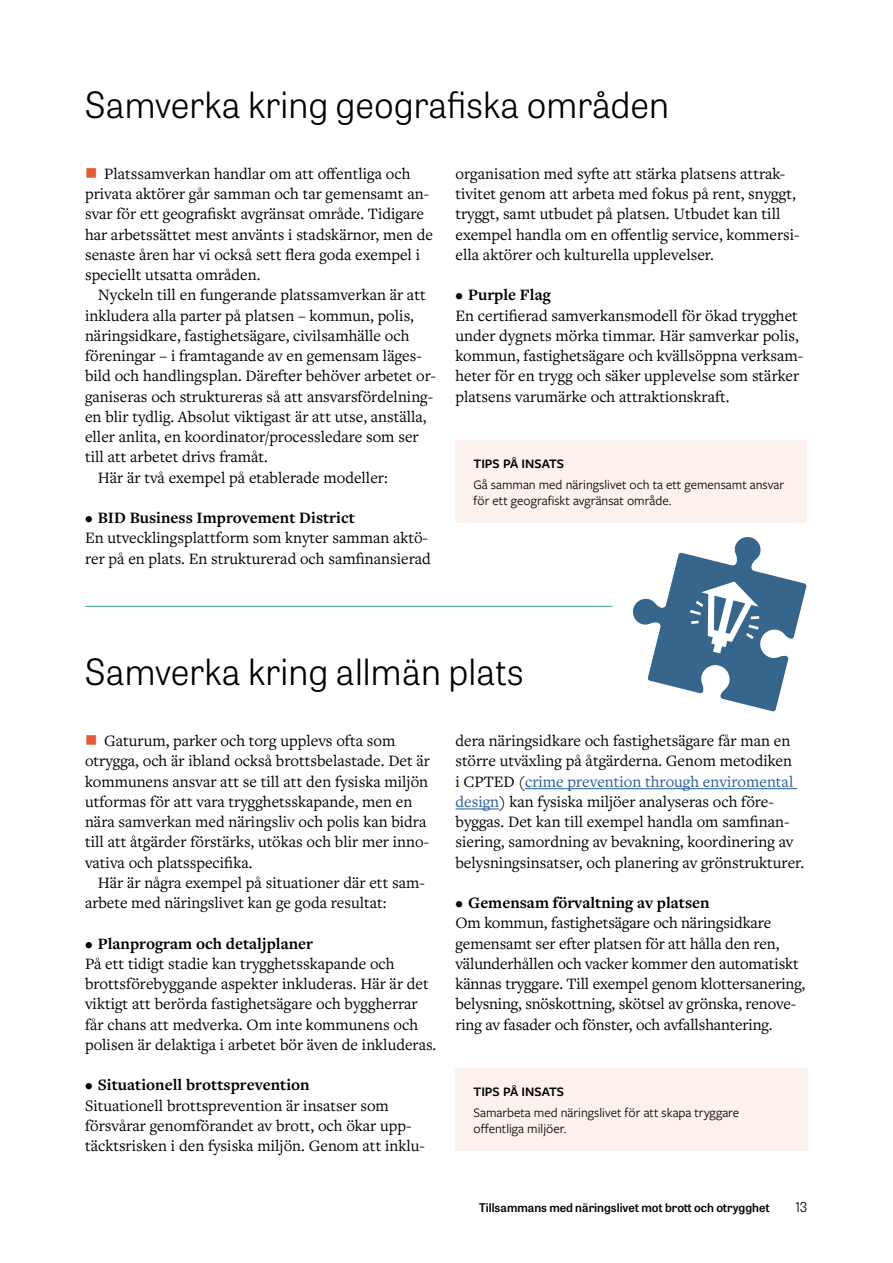
<style>
.page{position:relative;width:893px;height:1263px;background:#fff}
.page>*{position:absolute;margin:0;border:0;box-sizing:border-box;transform-origin:0 0}
.Rubrik_H2{font:300 36px "Tablet Gothic";color:#000}
.Brödtext{font:16.5px/20.2px "Freight Text Pro";color:#000}
.Brödtext_-_start{font:16.5px/20.2px "Freight Text Pro";color:#000}
.Brödtext_indrag{font:16.5px/20.2px "Freight Text Pro";color:#000}
.Rubrik_H4_-_lista{font:700 16.5px "Freight Text Pro";color:#000}
.Faktatext{font:13.5px/16.5px "Freight Sans Pro";color:#000}
.Faktarubrik{font:600 13.5px "Freight Sans Pro";color:#000}
.t1{font:300 13.5px "Tablet Gothic";color:#000}
.t2{font:600 12px "Tablet Gothic";color:#000}
.s1{color:#275b9b}
</style>
<div class="page">
<hr style="left:85px;top:606px;width:527px;height:1px;background:#49a078">
<svg style="left:633px;top:537px;width:174px;height:175px"></svg>
<div style="left:455px;top:441px;width:352px;height:82px;background:#fdf1ed"></div>
<hr style="left:525px;top:788px;width:272px;height:1px;background:#275b9b">
<hr style="left:455px;top:809px;width:44px;height:1px;background:#275b9b">
<div style="left:455px;top:1068px;width:353px;height:83px;background:#fdf1ed"></div>
<h2 class="Rubrik_H2" style="left:85px;top:81px;width:586px">Samverka kring geografiska områden</h2>
<p class="Brödtext_-_start" style="left:85px;top:163px;width:349px;text-indent:19px">Platssamverkan handlar om att offentliga och privata aktörer går samman och tar gemensamt an&shy;svar för ett geografiskt avgränsat område. Tidigare har arbetssättet mest använts i stadskärnor, men de senaste åren har vi också sett flera goda exempel i speciellt utsatta områden.</p>
<p class="Brödtext_indrag" style="left:85px;top:284px;width:352px;text-indent:13px">Nyckeln till en fungerande platssamverkan är att inkludera alla parter på platsen – kommun, polis, näringsidkare, fastighetsägare, civilsamhälle och föreningar – i framtagande av en gemensam läges&shy;bild och handlingsplan. Därefter behöver arbetet or&shy;ganiseras och struktureras så att ansvarsfördelning&shy;en blir tydlig. Absolut viktigast är att utse, anställa, eller anlita, en koordinator/processledare som ser till att arbetet drivs framåt.</p>
<p class="Brödtext_indrag" style="left:98px;top:467px;width:291px">Här är två exempel på etablerade modeller:</p>
<h3 class="Rubrik_H4_-_lista" style="left:85px;top:507px;width:271px">• BID Business Improvement District</h3>
<p class="Brödtext" style="left:85px;top:527px;width:347px">En utvecklingsplattform som knyter samman aktö&shy;rer på en plats. En strukturerad och samfinansierad</p>
<p class="Brödtext" style="left:455px;top:163px;width:346px">organisation med syfte att stärka platsens attrak&shy;tivitet genom att arbeta med fokus på rent, snyggt, tryggt, samt utbudet på platsen. Utbudet kan till exempel handla om en offentlig service, kommersi&shy;ella aktörer och kulturella upplevelser.</p>
<h3 class="Rubrik_H4_-_lista" style="left:455px;top:284px;width:97px">• Purple Flag</h3>
<p class="Brödtext" style="left:455px;top:305px;width:349px">En certifierad samverkansmodell för ökad trygghet under dygnets mörka timmar. Här samverkar polis, kommun, fastighetsägare och kvällsöppna verksam&shy;heter för en trygg och säker upplevelse som stärker platsens varumärke och attraktionskraft.</p>
<h3 class="Faktarubrik" style="left:473px;top:454px;width:92px">TIPS PÅ INSATS</h3>
<p class="Faktatext" style="left:473px;top:475px;width:312px">Gå samman med näringslivet och ta ett gemensamt ansvar för ett geografiskt avgränsat område.</p>
<h2 class="Rubrik_H2" style="left:85px;top:648px;width:440px">Samverka kring allmän plats</h2>
<p class="Brödtext_-_start" style="left:85px;top:730px;width:347px;text-indent:19px">Gaturum, parker och torg upplevs ofta som otrygga, och är ibland också brottsbelastade. Det är kommunens ansvar att se till att den fysiska miljön utformas för att vara trygghetsskapande, men en nära samverkan med näringsliv och polis kan bidra till att åtgärder förstärks, utökas och blir mer inno&shy;vativa och platsspecifika.</p>
<p class="Brödtext_indrag" style="left:85px;top:872px;width:341px;text-indent:13px">Här är några exempel på situationer där ett sam&shy;arbete med näringslivet kan ge goda resultat:</p>
<h3 class="Rubrik_H4_-_lista" style="left:85px;top:932px;width:229px">• Planprogram och detaljplaner</h3>
<p class="Brödtext" style="left:85px;top:953px;width:353px">På ett tidigt stadie kan trygghetsskapande och brottsförebyggande aspekter inkluderas. Här är det viktigt att berörda fastighetsägare och byggherrar får chans att medverka. Om inte kommunens och polisen är delaktiga i arbetet bör även de inkluderas.</p>
<h3 class="Rubrik_H4_-_lista" style="left:85px;top:1074px;width:226px">• Situationell brottsprevention</h3>
<p class="Brödtext" style="left:85px;top:1094px;width:341px">Situationell brottsprevention är insatser som försvårar genomförandet av brott, och ökar upp&shy;täcktsrisken i den fysiska miljön. Genom att inklu-</p>
<p class="Brödtext" style="left:455px;top:730px;width:350px">dera näringsidkare och fastighetsägare får man en större utväxling på åtgärderna. Genom metodiken<br>i CPTED (<span class="s1">crime prevention through enviromental design</span>) kan fysiska miljöer analyseras och före&shy;byggas. Det kan till exempel handla om samfinan&shy;siering, samordning av bevakning, koordinering av belysningsinsatser, och planering av grönstrukturer.</p>
<h3 class="Rubrik_H4_-_lista" style="left:455px;top:892px;width:256px">• Gemensam förvaltning av platsen</h3>
<p class="Brödtext" style="left:455px;top:912px;width:351px">Om kommun, fastighetsägare och näringsidkare gemensamt ser efter platsen för att hålla den ren, välunderhållen och vacker kommer den automatiskt kännas tryggare. Till exempel genom klottersanering, belysning, snöskottning, skötsel av grönska, renove&shy;ring av fasader och fönster, och avfallshantering.</p>
<h3 class="Faktarubrik" style="left:473px;top:1082px;width:92px">TIPS PÅ INSATS</h3>
<p class="Faktatext" style="left:473px;top:1103px;width:267px">Samarbeta med näringslivet för att skapa tryggare offentliga miljöer.</p>
<p class="t2" style="left:479px;top:1199px;width:292px">Tillsammans med näringslivet mot brott och otrygghet</p>
<p class="t1" style="left:796px;top:1198px;width:13px">13</p>
</div>
